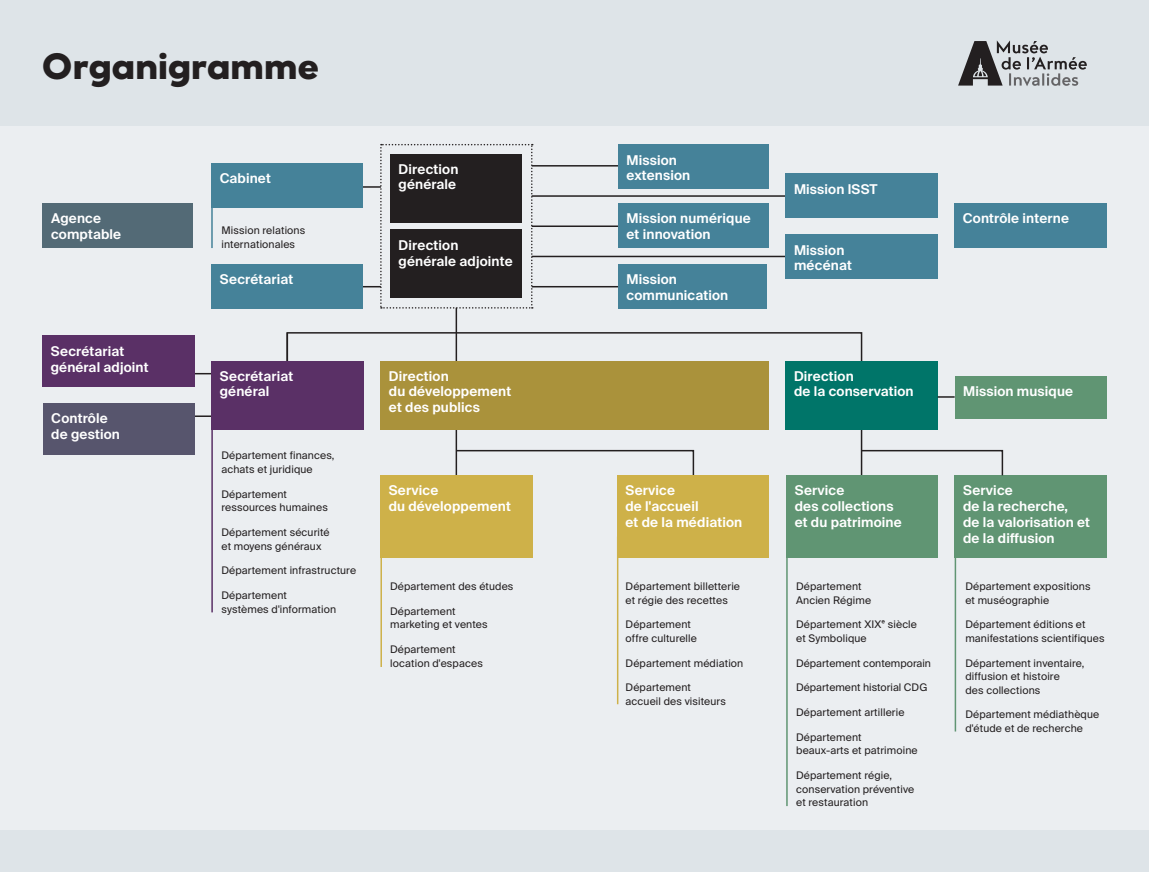
<style>
.page{position:relative;width:1149px;height:872px;background:#fff}
.page>*{position:absolute;margin:0;border:0;box-sizing:border-box;transform-origin:0 0}
.t1{font:37.5px "Kelvin Md AI Sansnoir";color:#231f20}
.t2{font:600 13.5px/15.8px "Suisse Intl";letter-spacing:.01em;color:#fff}
.t3{font:10.5px/13.5px "Suisse Intl";letter-spacing:.01em;color:#231f20}
</style>
<div class="page">
<div style="left:0;top:0;width:1148px;height:872px;background:#dee4e8"></div>
<div style="left:0;top:126px;width:1148px;height:704px;background:#ebeef1"></div>
<svg style="left:194px;top:373px;width:17px;height:1px"></svg>
<hr style="left:189px;top:415px;width:22px;height:2px;background:#231f20">
<hr style="left:455px;top:308px;width:2px;height:167px;background:#231f20">
<svg style="left:285px;top:331px;width:577px;height:154px"></svg>
<svg style="left:455px;top:449px;width:239px;height:33px"></svg>
<hr style="left:531px;top:225px;width:88px;height:2px;background:#231f20">
<hr style="left:531px;top:195px;width:255px;height:2px;background:#231f20">
<hr style="left:531px;top:256px;width:255px;height:1px;background:#231f20">
<hr style="left:531px;top:165px;width:87px;height:1px;background:#231f20">
<hr style="left:531px;top:286px;width:87px;height:1px;background:#231f20">
<div style="left:380px;top:361px;width:388px;height:68px;background:#aa923b"></div>
<div style="left:211px;top:361px;width:152px;height:68px;background:#5a3066"></div>
<div style="left:42px;top:336px;width:152px;height:51px;background:#5a3066"></div>
<div style="left:785px;top:361px;width:152px;height:68px;background:#007569"></div>
<div style="left:617px;top:144px;width:151px;height:44px;background:#458299"></div>
<div style="left:380px;top:475px;width:152px;height:83px;background:#ceb149"></div>
<div style="left:43px;top:403px;width:151px;height:51px;background:#57556d"></div>
<div style="left:786px;top:475px;width:151px;height:83px;background:#609573"></div>
<div style="left:954px;top:376px;width:152px;height:42px;background:#609573"></div>
<div style="left:616px;top:475px;width:152px;height:83px;background:#ceb149"></div>
<div style="left:954px;top:475px;width:152px;height:83px;background:#609573"></div>
<div style="left:785px;top:174px;width:152px;height:44px;background:#458299"></div>
<div style="left:954px;top:203px;width:152px;height:45px;background:#458299"></div>
<div style="left:43px;top:203px;width:150px;height:45px;background:#536a76"></div>
<div style="left:617px;top:203px;width:151px;height:45px;background:#458299"></div>
<div style="left:617px;top:264px;width:149px;height:44px;background:#458299"></div>
<div style="left:785px;top:234px;width:152px;height:45px;background:#458299"></div>
<hr style="left:380px;top:536px;width:2px;height:131px;background:#ceb149">
<hr style="left:616px;top:536px;width:2px;height:168px;background:#ceb149">
<hr style="left:786px;top:536px;width:1px;height:270px;background:#609573">
<hr style="left:954px;top:536px;width:1px;height:195px;background:#609573">
<hr style="left:211px;top:429px;width:2px;height:183px;background:#5a3066">
<hr style="left:211px;top:182px;width:2px;height:66px;background:#458299">
<hr style="left:351px;top:186px;width:30px;height:2px;background:#231f20">
<hr style="left:351px;top:286px;width:30px;height:1px;background:#231f20">
<svg style="left:380px;top:144px;width:152px;height:164px"></svg>
<div style="left:211px;top:163px;width:152px;height:45px;background:#458299"></div>
<div style="left:211px;top:264px;width:152px;height:44px;background:#458299"></div>
<svg style="left:859px;top:449px;width:144px;height:28px"></svg>
<svg style="left:937px;top:396px;width:17px;height:2px"></svg>
<svg style="left:958px;top:40px;width:128px;height:46px"></svg>
<h1 class="t1" style="left:42px;top:47px;width:279px">Organigramme</h1>
<p class="t2" style="left:220px;top:170px;width:53px">Cabinet</p>
<p class="t2" style="left:398px;top:161px;width:61px">Direction générale</p>
<p class="t2" style="left:626px;top:152px;width:65px">Mission extension</p>
<p class="t2" style="left:793px;top:181px;width:85px">Mission ISST</p>
<p class="t2" style="left:51px;top:211px;width:51px">Agence</p>
<p class="t2" style="left:962px;top:210px;width:108px">Contrôle interne</p>
<p class="t2" style="left:51px;top:226px;width:72px">comptable</p>
<p class="t2" style="left:398px;top:237px;width:115px">Direction générale adjointe</p>
<p class="t2" style="left:626px;top:210px;width:126px">Mission numérique et innovation</p>
<p class="t2" style="left:626px;top:271px;width:103px">Mission communication</p>
<p class="t3" style="left:221px;top:224px;width:85px">Mission relations internationales</p>
<p class="t2" style="left:793px;top:242px;width:59px">Mission mécénat</p>
<p class="t2" style="left:220px;top:271px;width:75px">Secrétariat</p>
<p class="t2" style="left:51px;top:343px;width:99px">Secrétariat général adjoint</p>
<p class="t2" style="left:51px;top:411px;width:70px">Contrôle de gestion</p>
<p class="t2" style="left:220px;top:368px;width:75px">Secrétariat général</p>
<p class="t3" style="left:221px;top:449px;width:114px">Département finances, achats et juridique</p>
<p class="t3" style="left:221px;top:487px;width:108px">Département ressources humaines</p>
<p class="t3" style="left:221px;top:525px;width:110px">Département sécurité et moyens généraux</p>
<p class="t3" style="left:221px;top:564px;width:136px">Département infrastructure</p>
<p class="t3" style="left:221px;top:588px;width:116px">Département systèmes d'information</p>
<p class="t2" style="left:389px;top:368px;width:124px">Direction<br>du développement et des publics</p>
<p class="t2" style="left:388px;top:483px;width:124px">Service<br>du développement</p>
<p class="t3" style="left:390px;top:579px;width:125px">Département des études</p>
<p class="t3" style="left:390px;top:604px;width:99px">Département marketing et ventes</p>
<p class="t3" style="left:390px;top:642px;width:94px">Département location d'espaces</p>
<p class="t2" style="left:793px;top:368px;width:121px">Direction<br>de la conservation</p>
<p class="t2" style="left:962px;top:384px;width:111px">Mission musique</p>
<p class="t2" style="left:625px;top:483px;width:118px">Service<br>de l'accueil<br>et de la médiation</p>
<p class="t2" style="left:962px;top:483px;width:128px">Service<br>de la recherche,<br>de la valorisation et de la diffusion</p>
<p class="t2" style="left:794px;top:483px;width:108px">Service<br>des collections et du patrimoine</p>
<p class="t3" style="left:625px;top:579px;width:116px">Département billetterie et régie des recettes</p>
<p class="t3" style="left:625px;top:618px;width:73px">Département offre culturelle</p>
<p class="t3" style="left:625px;top:656px;width:119px">Département médiation</p>
<p class="t3" style="left:625px;top:681px;width:102px">Département accueil des visiteurs</p>
<p class="t3" style="left:795px;top:579px;width:76px">Département<br>Ancien Régime</p>
<p class="t3" style="left:795px;top:618px;width:122px">Département XIXe siècle et Symbolique</p>
<p class="t3" style="left:795px;top:656px;width:136px">Département contemporain</p>
<p class="t3" style="left:795px;top:681px;width:133px">Département historial CDG</p>
<p class="t3" style="left:795px;top:705px;width:110px">Département artillerie</p>
<p class="t3" style="left:795px;top:730px;width:123px">Département<br>beaux-arts et patrimoine</p>
<p class="t3" style="left:795px;top:768px;width:120px">Département régie, conservation préventive et restauration</p>
<p class="t3" style="left:965px;top:579px;width:127px">Département expositions et muséographie</p>
<p class="t3" style="left:965px;top:618px;width:141px">Département éditions et manifestations scientifiques</p>
<p class="t3" style="left:965px;top:656px;width:120px">Département inventaire, diffusion et histoire<br>des collections</p>
<p class="t3" style="left:965px;top:708px;width:135px">Département médiathèque d'étude et de recherche</p>
</div>
